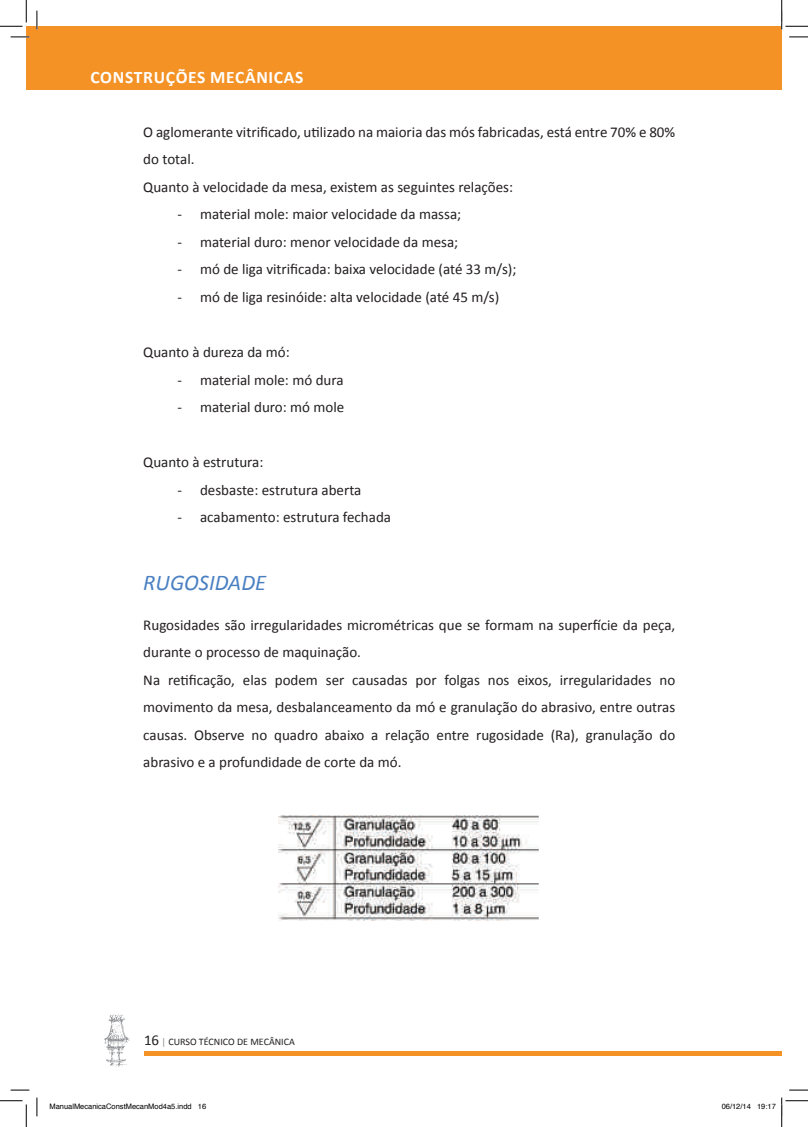
<style>
.page{position:relative;width:808px;height:1127px;background:#fff}
.page>*{position:absolute;margin:0;border:0;box-sizing:border-box;transform-origin:0 0}
.Tx_Subtítulo{font:italic 22.5px "Calibri";color:#4a80c2}
.t1{font:700 17.5px "Calibri";letter-spacing:.04em;color:#fff}
.Tx_Normal{font:15px/27.5px "Calibri";color:#231f20}
.t2{font:10px "Calibri";color:#231f20}
.t3{font:7.5px "Helvetica";color:#000}
.s1{font-size:15px}
.s2{color:#8f9194}
</style>
<div class="page">
<div style="left:144px;top:1050px;width:637px;height:5px;background:#f49225"></div>
<div style="left:26px;top:26px;width:755px;height:64px;background:#f49225"></div>
<svg style="left:104px;top:1014px;width:26px;height:52px"></svg>
<img style="left:279px;top:815px;width:260px;height:105px">
<svg style="left:11px;top:36px;width:18px;height:2px"></svg>
<svg style="left:789px;top:36px;width:18px;height:2px"></svg>
<svg style="left:11px;top:1089px;width:18px;height:1px"></svg>
<svg style="left:789px;top:1089px;width:18px;height:1px"></svg>
<svg style="left:36px;top:11px;width:2px;height:18px"></svg>
<svg style="left:36px;top:1097px;width:2px;height:18px"></svg>
<svg style="left:0;top:0;width:27px;height:27px"></svg>
<svg style="left:0;top:1100px;width:27px;height:26px"></svg>
<svg style="left:780px;top:0;width:27px;height:29px"></svg>
<svg style="left:781px;top:1097px;width:26px;height:29px"></svg>
<p class="t1" style="left:90px;top:66px;width:214px">CONSTRUÇÕES MECÂNICAS</p>
<p class="Tx_Normal" style="left:143px;top:118px;width:533px">O aglomerante vitrificado, utilizado na maioria das mós fabricadas, está entre 70% e 80% do total.</p>
<p class="Tx_Normal" style="left:143px;top:173px;width:371px">Quanto à velocidade da mesa, existem as seguintes relações:</p>
<p class="Tx_Normal" style="left:177px;top:201px;width:285px">- material mole: maior velocidade da massa;</p>
<p class="Tx_Normal" style="left:177px;top:228px;width:282px">- material duro: menor velocidade da mesa;</p>
<p class="Tx_Normal" style="left:177px;top:256px;width:340px">- mó de liga vitrificada: baixa velocidade (até 33 m/s);</p>
<p class="Tx_Normal" style="left:177px;top:283px;width:323px">- mó de liga resinóide: alta velocidade (até 45 m/s)</p>
<p class="Tx_Normal" style="left:143px;top:338px;width:148px">Quanto à dureza da mó:</p>
<p class="Tx_Normal" style="left:177px;top:366px;width:167px">- material mole: mó dura</p>
<p class="Tx_Normal" style="left:177px;top:393px;width:168px">- material duro: mó mole</p>
<p class="Tx_Normal" style="left:143px;top:448px;width:121px">Quanto à estrutura:</p>
<p class="Tx_Normal" style="left:177px;top:476px;width:185px">- desbaste: estrutura aberta</p>
<p class="Tx_Normal" style="left:177px;top:503px;width:215px">- acabamento: estrutura fechada</p>
<p class="Tx_Subtítulo" style="left:143px;top:566px;width:124px">RUGOSIDADE</p>
<p class="Tx_Normal" style="left:143px;top:611px;width:533px">Rugosidades são irregularidades micrométricas que se formam na superfície da peça, durante o processo de maquinação.</p>
<p class="Tx_Normal" style="left:143px;top:666px;width:533px;text-align:justify">Na retificação, elas podem ser causadas por folgas nos eixos, irregularidades no movimento da mesa, desbalanceamento da mó e granulação do abrasivo, entre outras causas. Observe no quadro abaixo a relação entre rugosidade (Ra), granulação do abrasivo e a profundidade de corte da mó.</p>
<p class="t2" style="left:144px;top:1035px;width:152px"><span class="s1">16</span> <span class="s2">|</span> CURSO TÉCNICO DE MECÂNICA</p>
<p class="t3" style="left:49px;top:1100px;width:158px">ManualMecanicaConstMecanMod4a5.indd 16</p>
<p class="t3" style="left:721px;top:1100px;width:56px">06/12/14 19:17</p>
</div>
